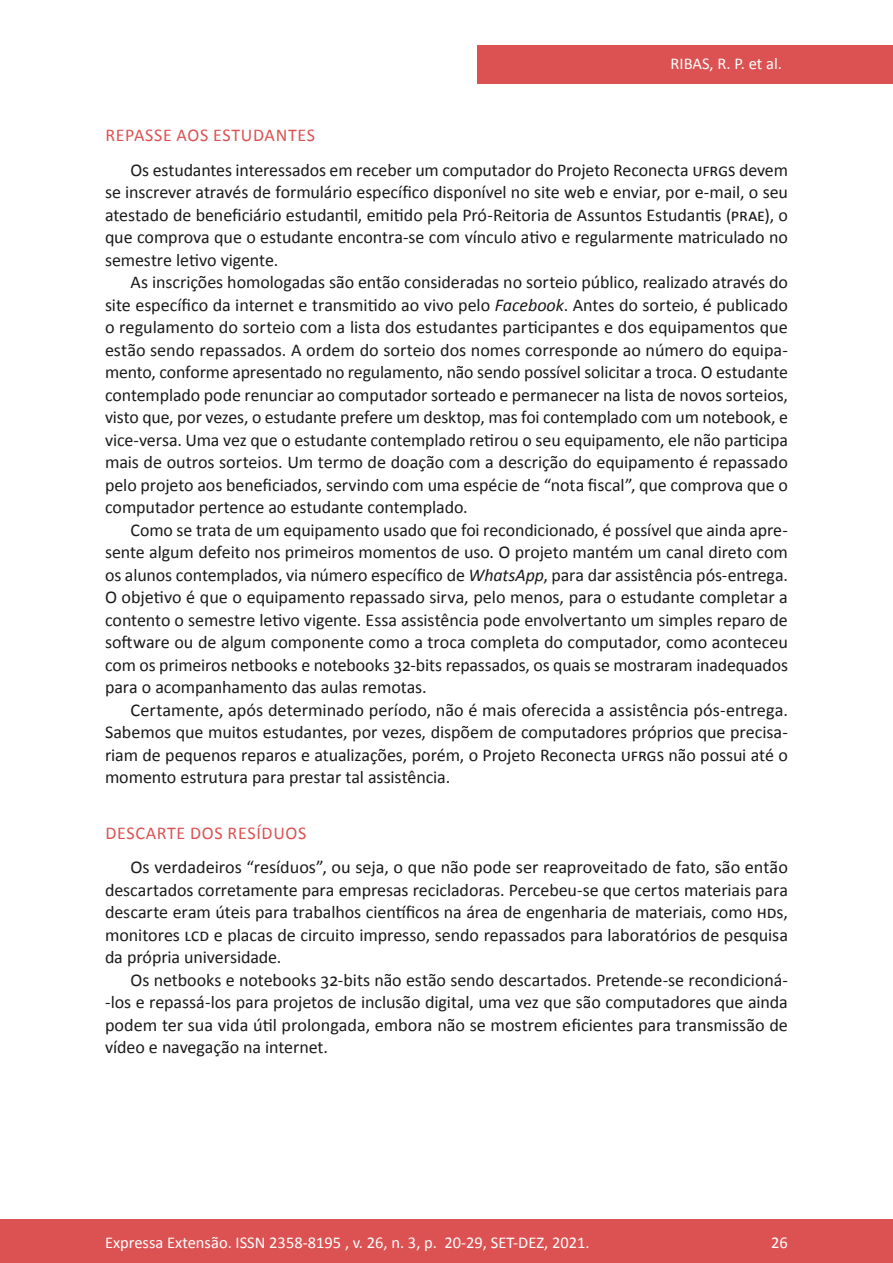
<style>
.page{position:relative;width:893px;height:1263px;background:#fff}
.page>*{position:absolute;margin:0;border:0;box-sizing:border-box;transform-origin:0 0}
.Principal_-_Texto{font:18px/22.5px "Calibri";letter-spacing:-.005em;color:#1a1a1a;text-align:justify}
.Principal_-_Intertít{font:18px "Calibri";letter-spacing:.04em;color:#dc5253}
.t1{font:16.5px "Calibri";color:#fff}
.s1{font-style:italic}
</style>
<div class="page">
<div style="left:477px;top:45px;width:416px;height:39px;background:#dc5253"></div>
<div style="left:0;top:1219px;width:893px;height:44px;background:#dc5253"></div>
<p class="t1" style="left:670px;top:53px;width:113px">RIBAS, R. P. et al.</p>
<p class="Principal_-_Intertít" style="left:105px;top:124px;width:211px">REPASSE AOS ESTUDANTES</p>
<p class="Principal_-_Texto" style="left:105px;top:158px;width:684px;text-indent:26px">Os estudantes interessados em receber um computador do Projeto Reconecta UFRGS devem se inscrever através de formulário específico disponível no site web e enviar, por e-mail, o seu atestado de beneficiário estudantil, emitido pela Pró-Reitoria de Assuntos Estudantis (PRAE), o que comprova que o estudante encontra-se com vínculo ativo e regularmente matriculado no semestre letivo vigente.</p>
<p class="Principal_-_Texto" style="left:105px;top:271px;width:684px;text-indent:26px">As inscrições homologadas são então consideradas no sorteio público, realizado através do site específico da internet e transmitido ao vivo pelo <span class="s1">Facebook</span>. Antes do sorteio, é publicado o regulamento do sorteio com a lista dos estudantes participantes e dos equipamentos que estão sendo repassados. A ordem do sorteio dos nomes corresponde ao número do equipa&shy;mento, conforme apresentado no regulamento, não sendo possível solicitar a troca. O estudante contemplado pode renunciar ao computador sorteado e permanecer na lista de novos sorteios, visto que, por vezes, o estudante prefere um desktop, mas foi contemplado com um notebook, e vice-versa. Uma vez que o estudante contemplado retirou o seu equipamento, ele não participa mais de outros sorteios. Um termo de doação com a descrição do equipamento é repassado pelo projeto aos beneficiados, servindo com uma espécie de “nota fiscal”, que comprova que o computador pertence ao estudante contemplado.</p>
<p class="Principal_-_Texto" style="left:105px;top:518px;width:684px;text-indent:26px">Como se trata de um equipamento usado que foi recondicionado, é possível que ainda apre&shy;sente algum defeito nos primeiros momentos de uso. O projeto mantém um canal direto com os alunos contemplados, via número específico de <span class="s1">WhatsApp</span>, para dar assistência pós-entrega.<br>O objetivo é que o equipamento repassado sirva, pelo menos, para o estudante completar a contento o semestre letivo vigente. Essa assistência pode envolvertanto um simples reparo de software ou de algum componente como a troca completa do computador, como aconteceu com os primeiros netbooks e notebooks 32-bits repassados, os quais se mostraram inadequados para o acompanhamento das aulas remotas.</p>
<p class="Principal_-_Texto" style="left:105px;top:698px;width:684px;text-indent:26px">Certamente, após determinado período, não é mais oferecida a assistência pós-entrega.<br>Sabemos que muitos estudantes, por vezes, dispõem de computadores próprios que precisa&shy;riam de pequenos reparos e atualizações, porém, o Projeto Reconecta UFRGS não possui até o momento estrutura para prestar tal assistência.</p>
<p class="Principal_-_Intertít" style="left:105px;top:821px;width:203px">DESCARTE DOS RESÍDUOS</p>
<p class="Principal_-_Texto" style="left:105px;top:856px;width:684px;text-indent:26px">Os verdadeiros “resíduos”, ou seja, o que não pode ser reaproveitado de fato, são então descartados corretamente para empresas recicladoras. Percebeu-se que certos materiais para descarte eram úteis para trabalhos científicos na área de engenharia de materiais, como HDs, monitores LCD e placas de circuito impresso, sendo repassados para laboratórios de pesquisa da própria universidade.</p>
<p class="Principal_-_Texto" style="left:105px;top:968px;width:684px;text-indent:26px">Os netbooks e notebooks 32-bits não estão sendo descartados. Pretende-se recondicioná--los e repassá-los para projetos de inclusão digital, uma vez que são computadores que ainda podem ter sua vida útil prolongada, embora não se mostrem eficientes para transmissão de vídeo e navegação na internet.</p>
<p class="t1" style="left:105px;top:1231px;width:486px">Expressa Extensão. ISSN 2358-8195 , v. 26, n. 3, p. 20-29, SET-DEZ, 2021.</p>
<p class="t1" style="left:771px;top:1231px;width:18px">26</p>
</div>
